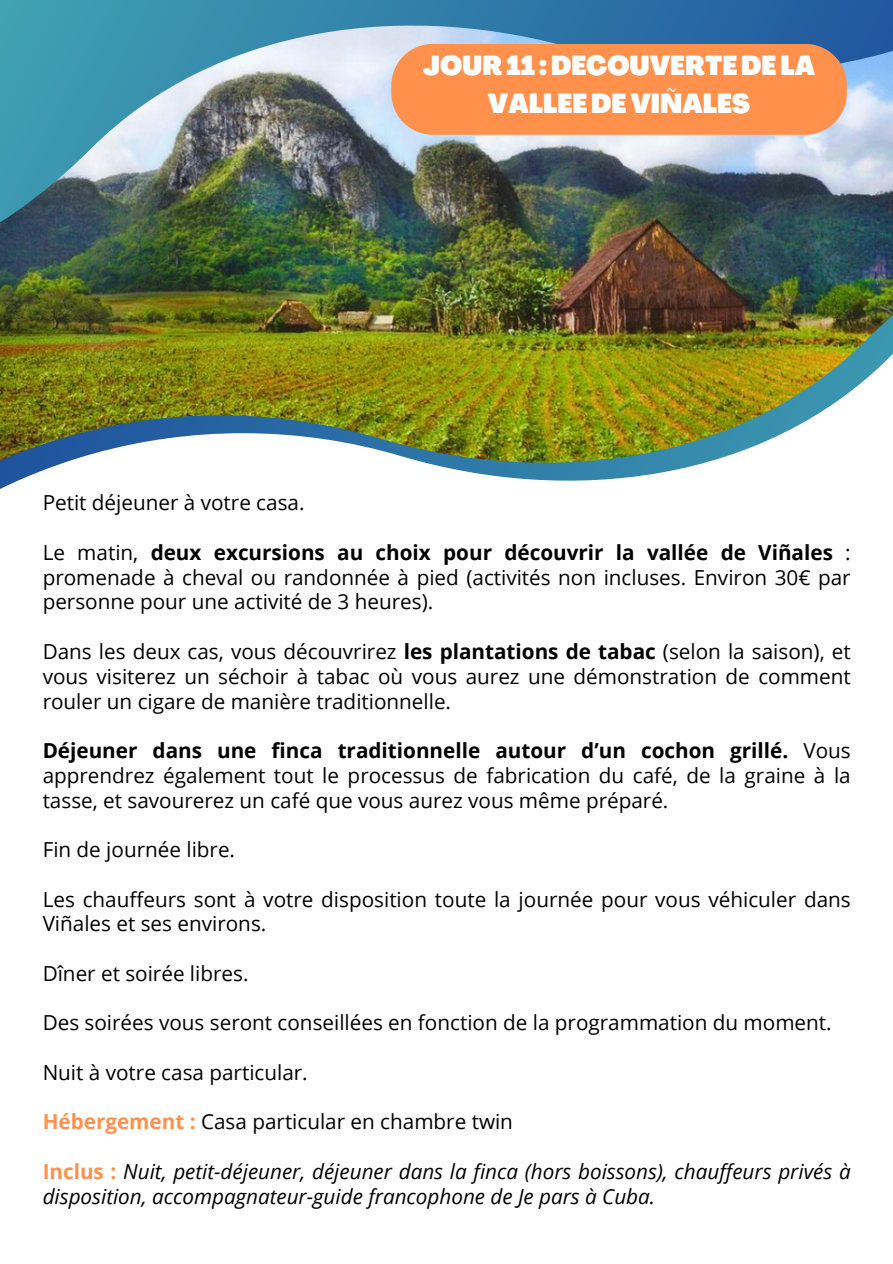
<style>
.page{position:relative;width:893px;height:1264px;background:#fff}
.page>*{position:absolute;margin:0;border:0;box-sizing:border-box;transform-origin:0 0}
.t1{font:900 condensed 27px/37.2px "Agrandir";color:#fff;text-align:center}
.t2{font:20.7px/24.8px "Open Sans";color:#000;text-align:justify}
.t3{font:italic 20.7px/24.8px "Open Sans";color:#000}
.s1{font-weight:700}
.s2{font-weight:700;color:#ff914d}
.s3{font-weight:700;font-style:normal;color:#ff914d}
.s4{color:#fff}
</style>
<div class="page">
<img style="left:0;top:286px;width:892px;height:203px">
<img style="left:0;top:0;width:892px;height:286px">
<div style="left:391px;top:44px;width:455px;height:91px;background:#ff914d"></div>
<p class="t1" style="left:423px;top:50px;width:393px">JOUR 11 :DECOUVERTEDE LA<br>VALLEEDEVIÑALES</p>
<p class="t2" style="left:43px;top:490px;width:263px">Petit déjeuner à votre casa.</p>
<p class="t2" style="left:43px;top:539px;width:809px">Le matin, <span class="s1">deux excursions au choix pour découvrir la vallée de Viñales</span> : promenade à cheval ou randonnée à pied (activités non incluses. Environ 30€ par personne pour une activité de 3 heures).</p>
<p class="t2" style="left:43px;top:638px;width:809px">Dans les deux cas, vous découvrirez <span class="s1">les plantations de tabac</span> (selon la saison), et vous visiterez un séchoir à tabac où vous aurez une démonstration de comment rouler un cigare de manière traditionnelle.</p>
<p class="t2" style="left:43px;top:737px;width:809px"><span class="s1">Déjeuner dans une finca traditionnelle autour d’un cochon grillé.</span> Vous apprendrez également tout le processus de fabrication du café, de la graine à la tasse, et savourerez un café que vous aurez vous même préparé.</p>
<p class="t2" style="left:43px;top:836px;width:194px">Fin de journée libre.</p>
<p class="t2" style="left:43px;top:886px;width:809px">Les chauffeurs sont à votre disposition toute la journée pour vous véhiculer dans<br>Viñales et ses environs.</p>
<p class="t2" style="left:43px;top:960px;width:207px">Dîner et soirée libres.</p>
<p class="t2" style="left:43px;top:1009px;width:790px">Des soirées vous seront conseillées en fonction de la programmation du moment.</p>
<p class="t2" style="left:43px;top:1059px;width:266px">Nuit à votre casa particular.</p>
<p class="t2" style="left:43px;top:1108px;width:472px"><span class="s2">Hébergement :</span> Casa particular en chambre twin</p>
<p class="t3" style="left:43px;top:1158px;width:809px"><span class="s3">Inclus :</span> Nuit, petit-déjeuner, déjeuner dans la finca (hors boissons), chauffeurs privés à disposition, accompagnateur-guide francophone de Je pars à Cuba. <span class="s4">.</span></p>
</div>
